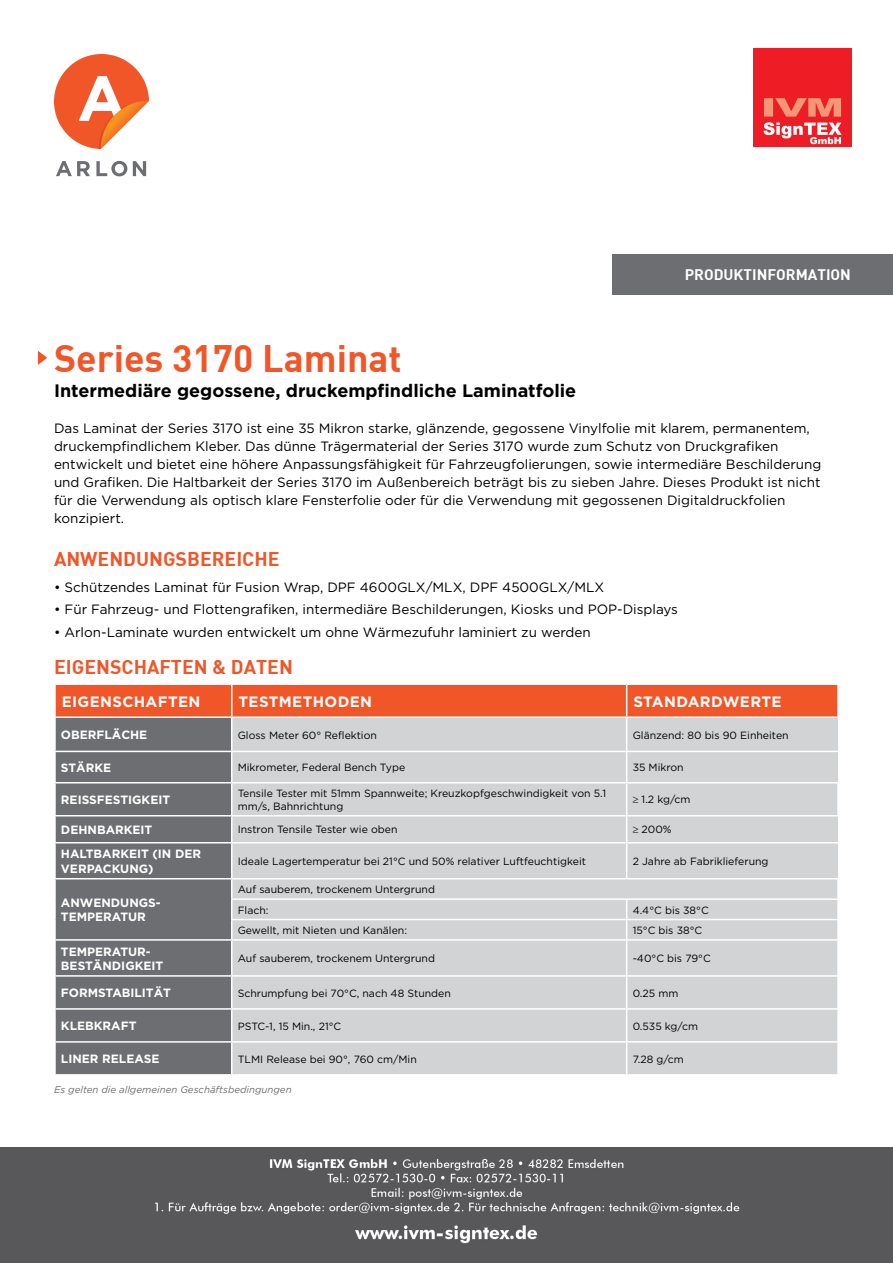
<style>
.page{position:relative;width:893px;height:1263px;background:#fff}
.page>*{position:absolute;margin:0;border:0;box-sizing:border-box;transform-origin:0 0}
.t1{font:37.5px "DIN Bold";color:#f15629}
.t2{font:19.5px "DIN Bold";color:#f15629}
.t3{font:700 18px "Gotham";color:#000}
.t4{font:700 15px "Gotham";letter-spacing:.025em;color:#fff}
.t5{font:15px "DIN Bold";color:#fff}
.t6{font:13.5px/18px "Gotham";color:#000}
.t7{font:700 12px/14.4px "Gotham";color:#fff}
.t8{font:10.5px/12.6px "Gotham";color:#000}
.t9{font:italic 9.75px "Gotham";color:#6d6e71}
</style>
<div class="page">
<svg style="left:56px;top:161px;width:34px;height:15px"></svg>
<svg style="left:96px;top:161px;width:31px;height:15px"></svg>
<svg style="left:133px;top:161px;width:13px;height:15px"></svg>
<svg style="left:54px;top:54px;width:95px;height:95px"></svg>
<div style="left:613px;top:255px;width:280px;height:40px;background:#6d6e71"></div>
<svg style="left:38px;top:351px;width:9px;height:14px"></svg>
<div style="left:56px;top:685px;width:781px;height:31px;background:#f15629"></div>
<div style="left:56px;top:718px;width:175px;height:356px;background:#6d6e71"></div>
<div style="left:232px;top:718px;width:606px;height:356px;background:#d1d3d4"></div>
<hr style="left:231px;top:685px;width:1px;height:31px;background:#fff">
<hr style="left:626px;top:685px;width:1px;height:31px;background:#fff">
<hr style="left:626px;top:718px;width:1px;height:33px;background:#fff">
<hr style="left:54px;top:751px;width:178px;height:1px;background:#fff">
<hr style="left:232px;top:751px;width:395px;height:1px;background:#fff">
<hr style="left:627px;top:751px;width:211px;height:1px;background:#fff">
<hr style="left:626px;top:752px;width:1px;height:30px;background:#fff">
<hr style="left:54px;top:782px;width:178px;height:1px;background:#fff">
<hr style="left:232px;top:782px;width:395px;height:1px;background:#fff">
<hr style="left:627px;top:782px;width:212px;height:1px;background:#fff">
<hr style="left:626px;top:783px;width:1px;height:32px;background:#fff">
<hr style="left:54px;top:815px;width:178px;height:1px;background:#fff">
<hr style="left:232px;top:815px;width:395px;height:1px;background:#fff">
<hr style="left:627px;top:815px;width:212px;height:1px;background:#fff">
<svg style="left:626px;top:816px;width:1px;height:26px"></svg>
<hr style="left:54px;top:842px;width:178px;height:1px;background:#fff">
<hr style="left:232px;top:842px;width:395px;height:1px;background:#fff">
<hr style="left:627px;top:842px;width:211px;height:1px;background:#fff">
<hr style="left:626px;top:843px;width:1px;height:35px;background:#fff">
<hr style="left:54px;top:878px;width:178px;height:1px;background:#fff">
<hr style="left:232px;top:878px;width:395px;height:1px;background:#fff">
<hr style="left:627px;top:878px;width:212px;height:1px;background:#fff">
<hr style="left:231px;top:898px;width:396px;height:2px;background:#fff">
<hr style="left:627px;top:898px;width:212px;height:2px;background:#fff">
<hr style="left:231px;top:919px;width:396px;height:1px;background:#fff">
<hr style="left:627px;top:919px;width:212px;height:1px;background:#fff">
<svg style="left:626px;top:900px;width:1px;height:39px"></svg>
<hr style="left:54px;top:939px;width:178px;height:2px;background:#fff">
<hr style="left:232px;top:939px;width:395px;height:2px;background:#fff">
<hr style="left:627px;top:939px;width:212px;height:2px;background:#fff">
<hr style="left:626px;top:941px;width:1px;height:34px;background:#fff">
<hr style="left:54px;top:975px;width:178px;height:2px;background:#fff">
<hr style="left:232px;top:975px;width:395px;height:2px;background:#fff">
<hr style="left:627px;top:975px;width:212px;height:2px;background:#fff">
<hr style="left:626px;top:977px;width:1px;height:31px;background:#fff">
<hr style="left:54px;top:1008px;width:178px;height:2px;background:#fff">
<hr style="left:232px;top:1008px;width:395px;height:2px;background:#fff">
<hr style="left:627px;top:1008px;width:212px;height:2px;background:#fff">
<hr style="left:626px;top:1010px;width:1px;height:31px;background:#fff">
<hr style="left:54px;top:1041px;width:178px;height:2px;background:#fff">
<hr style="left:232px;top:1041px;width:395px;height:2px;background:#fff">
<hr style="left:627px;top:1041px;width:212px;height:2px;background:#fff">
<hr style="left:626px;top:1043px;width:1px;height:31px;background:#fff">
<hr style="left:837px;top:783px;width:2px;height:32px;background:#fff">
<svg style="left:837px;top:879px;width:1px;height:60px"></svg>
<hr style="left:837px;top:941px;width:2px;height:34px;background:#fff">
<hr style="left:837px;top:977px;width:2px;height:31px;background:#fff">
<hr style="left:837px;top:1010px;width:2px;height:31px;background:#fff">
<hr style="left:837px;top:1043px;width:2px;height:31px;background:#fff">
<img style="left:0;top:1147px;width:893px;height:116px">
<img style="left:754px;top:49px;width:97px;height:98px">
<p class="t5" style="left:685px;top:265px;width:168px">PRODUKTINFORMATION</p>
<h1 class="t1" style="left:54px;top:334px;width:349px">Series 3170 Laminat</h1>
<h3 class="t3" style="left:54px;top:380px;width:524px">Intermediäre gegossene, druckempfindliche Laminatfolie</h3>
<p class="t6" style="left:54px;top:419px;width:769px">Das Laminat der Series 3170 ist eine 35 Mikron starke, glänzende, gegossene Vinylfolie mit klarem, permanentem, druckempfindlichem Kleber. Das dünne Trägermaterial der Series 3170 wurde zum Schutz von Druckgrafiken entwickelt und bietet eine höhere Anpassungsfähigkeit für Fahrzeugfolierungen, sowie intermediäre Beschilderung und Grafiken. Die Haltbarkeit der Series 3170 im Außenbereich beträgt bis zu sieben Jahre. Dieses Produkt ist nicht für die Verwendung als optisch klare Fensterfolie oder für die Verwendung mit gegossenen Digitaldruckfolien konzipiert.</p>
<h2 class="t2" style="left:54px;top:547px;width:227px">ANWENDUNGSBEREICHE</h2>
<p class="t6" style="left:54px;top:578px;width:552px">• Schützendes Laminat für Fusion Wrap, DPF 4600GLX/MLX, DPF 4500GLX/MLX</p>
<p class="t6" style="left:54px;top:600px;width:625px">• Für Fahrzeug- und Flottengrafiken, intermediäre Beschilderungen, Kiosks und POP-Displays</p>
<p class="t6" style="left:54px;top:623px;width:538px">• Arlon-Laminate wurden entwickelt um ohne Wärmezufuhr laminiert zu werden</p>
<h2 class="t2" style="left:54px;top:655px;width:240px">EIGENSCHAFTEN &amp; DATEN</h2>
<p class="t4" style="left:62px;top:693px;width:140px">EIGENSCHAFTEN</p>
<p class="t4" style="left:238px;top:693px;width:135px">TESTMETHODEN</p>
<p class="t4" style="left:633px;top:693px;width:150px">STANDARDWERTE</p>
<p class="t7" style="left:61px;top:727px;width:88px">OBERFLÄCHE</p>
<p class="t8" style="left:238px;top:728px;width:141px">Gloss Meter 60° Reflektion</p>
<p class="t8" style="left:633px;top:728px;width:158px">Glänzend: 80 bis 90 Einheiten</p>
<p class="t7" style="left:61px;top:760px;width:52px">STÄRKE</p>
<p class="t8" style="left:238px;top:761px;width:169px">Mikrometer, Federal Bench Type</p>
<p class="t8" style="left:633px;top:761px;width:53px">35 Mikron</p>
<p class="t7" style="left:61px;top:792px;width:111px">REISSFESTIGKEIT</p>
<p class="t8" style="left:238px;top:787px;width:370px">Tensile Tester mit 51mm Spannweite; Kreuzkopfgeschwindigkeit von 5.1 mm/s, Bahnrichtung</p>
<p class="t8" style="left:633px;top:793px;width:59px">≥ 1.2 kg/cm</p>
<p class="t7" style="left:61px;top:822px;width:93px">DEHNBARKEIT</p>
<p class="t8" style="left:238px;top:823px;width:161px">Instron Tensile Tester wie oben</p>
<p class="t8" style="left:633px;top:823px;width:40px">≥ 200%</p>
<p class="t7" style="left:61px;top:846px;width:142px">HALTBARKEIT (IN DER<br>VERPACKUNG)</p>
<p class="t8" style="left:238px;top:855px;width:350px">Ideale Lagertemperatur bei 21°C und 50% relativer Luftfeuchtigkeit</p>
<p class="t8" style="left:633px;top:855px;width:137px">2 Jahre ab Fabriklieferung</p>
<p class="t7" style="left:61px;top:895px;width:101px">ANWENDUNGS-<br>TEMPERATUR</p>
<p class="t8" style="left:238px;top:879px;width:199px;line-height:20.4px">Auf sauberem, trockenem Untergrund<br>Flach:</p>
<p class="t8" style="left:633px;top:903px;width:78px">4.4°C bis 38°C</p>
<p class="t8" style="left:238px;top:924px;width:171px">Gewellt, mit Nieten und Kanälen:</p>
<p class="t8" style="left:633px;top:924px;width:71px">15°C bis 38°C</p>
<p class="t7" style="left:61px;top:944px;width:104px">TEMPERATUR-<br>BESTÄNDIGKEIT</p>
<p class="t8" style="left:238px;top:952px;width:199px">Auf sauberem, trockenem Untergrund</p>
<p class="t8" style="left:633px;top:952px;width:80px">-40°C bis 79°C</p>
<p class="t7" style="left:61px;top:985px;width:112px">FORMSTABILITÄT</p>
<p class="t8" style="left:238px;top:986px;width:215px">Schrumpfung bei 70°C, nach 48 Stunden</p>
<p class="t8" style="left:633px;top:986px;width:47px">0.25 mm</p>
<p class="t7" style="left:61px;top:1018px;width:77px">KLEBKRAFT</p>
<p class="t8" style="left:238px;top:1019px;width:105px">PSTC-1, 15 Min., 21°C</p>
<p class="t8" style="left:633px;top:1019px;width:67px">0.535 kg/cm</p>
<p class="t7" style="left:61px;top:1051px;width:100px">LINER RELEASE</p>
<p class="t8" style="left:238px;top:1052px;width:181px">TLMI Release bei 90°, 760 cm/Min</p>
<p class="t8" style="left:633px;top:1052px;width:53px">7.28 g/cm</p>
<p class="t9" style="left:54px;top:1084px;width:239px">Es gelten die allgemeinen Geschäftsbedingungen</p>
</div>
